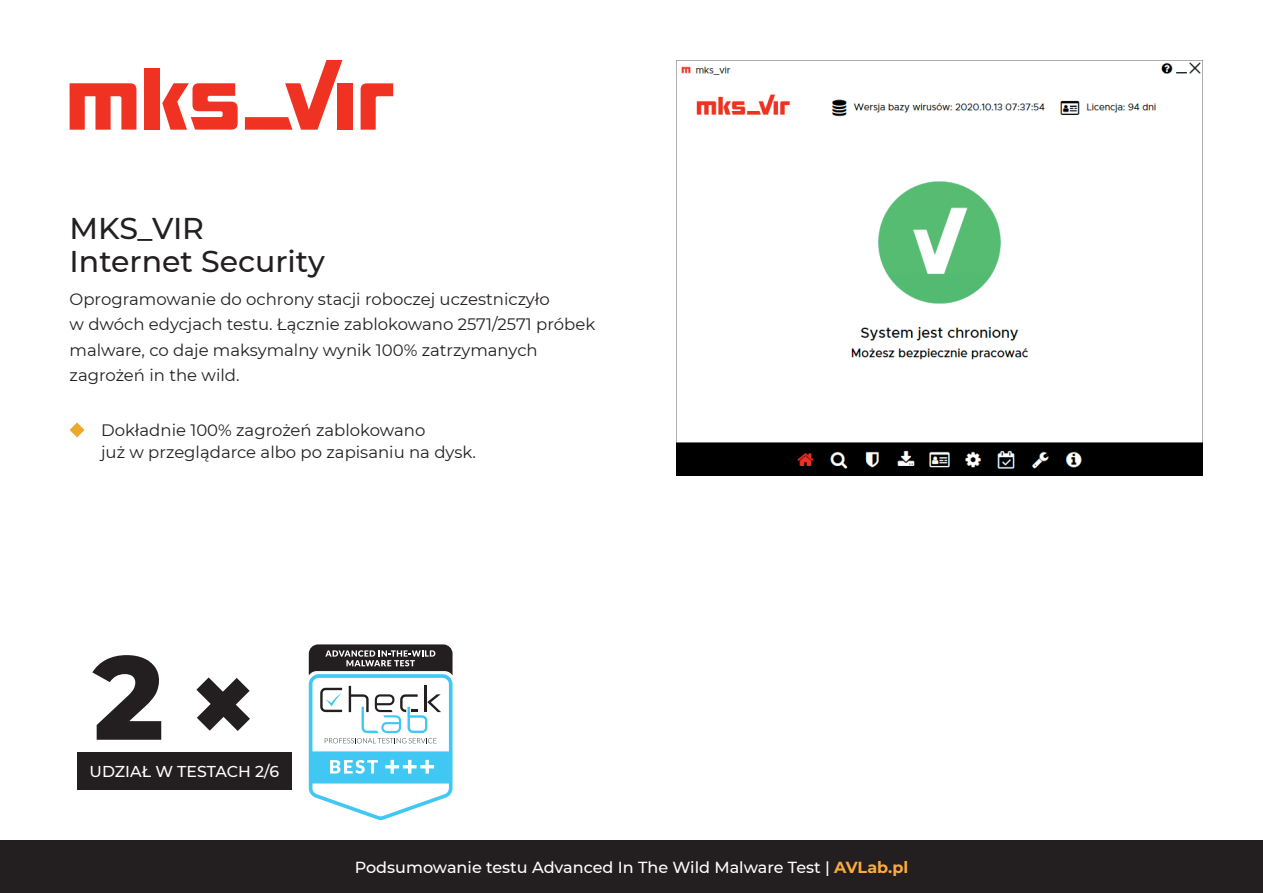
<style>
.page{position:relative;width:1263px;height:893px;background:#fff}
.page>*{position:absolute;margin:0;border:0;box-sizing:border-box;transform-origin:0 0}
.t1{font:800 118.5px "Montserrat";color:#231f20}
.t2{font:500 30px/33px "Montserrat";color:#231f20}
.t3{font:16.5px/25.5px "Montserrat";color:#231f20}
.t4{font:500 16.05px "Montserrat";color:#fff}
.t5{font:500 15.75px "Montserrat";color:#fff}
.s1{font-weight:700;color:#faab3f}
</style>
<div class="page">
<img style="left:677px;top:60px;width:526px;height:416px">
<div style="left:77px;top:752px;width:215px;height:37px;background:#231f20"></div>
<svg style="left:308px;top:644px;width:145px;height:176px"></svg>
<div style="left:0;top:840px;width:1263px;height:53px;background:#231f20"></div>
<svg style="left:70px;top:83px;width:66px;height:47px"></svg>
<div style="left:145px;top:68px;width:15px;height:62px;background:#ef3222"></div>
<svg style="left:245px;top:60px;width:97px;height:70px"></svg>
<div style="left:337px;top:83px;width:15px;height:47px;background:#ef3222"></div>
<svg style="left:361px;top:83px;width:32px;height:47px"></svg>
<svg style="left:162px;top:83px;width:76px;height:47px"></svg>
<svg style="left:70px;top:422px;width:15px;height:15px"></svg>
<h2 class="t2" style="left:70px;top:210px;width:257px">MKS_VIR<br>Internet Security</h2>
<p class="t3" style="left:70px;top:286px;width:527px">Oprogramowanie do ochrony stacji roboczej uczestniczyło<br>w dwóch edycjach testu. Łącznie zablokowano 2571/2571 próbek malware, co daje maksymalny wynik 100% zatrzymanych zagrożeń in the wild.</p>
<p class="t3" style="left:101px;top:418px;width:376px;line-height:22.5px">Dokładnie 100% zagrożeń zablokowano<br>już w przeglądarce albo po zapisaniu na dysk.</p>
<h1 class="t1" style="left:93px;top:611px;width:72px">2</h1>
<p class="t5" style="left:90px;top:760px;width:191px">UDZIAŁ W TESTACH 2/6</p>
<p class="t4" style="left:355px;top:856px;width:555px">Podsumowanie testu Advanced In The Wild Malware Test | <span class="s1">AVLab.pl</span></p>
</div>
